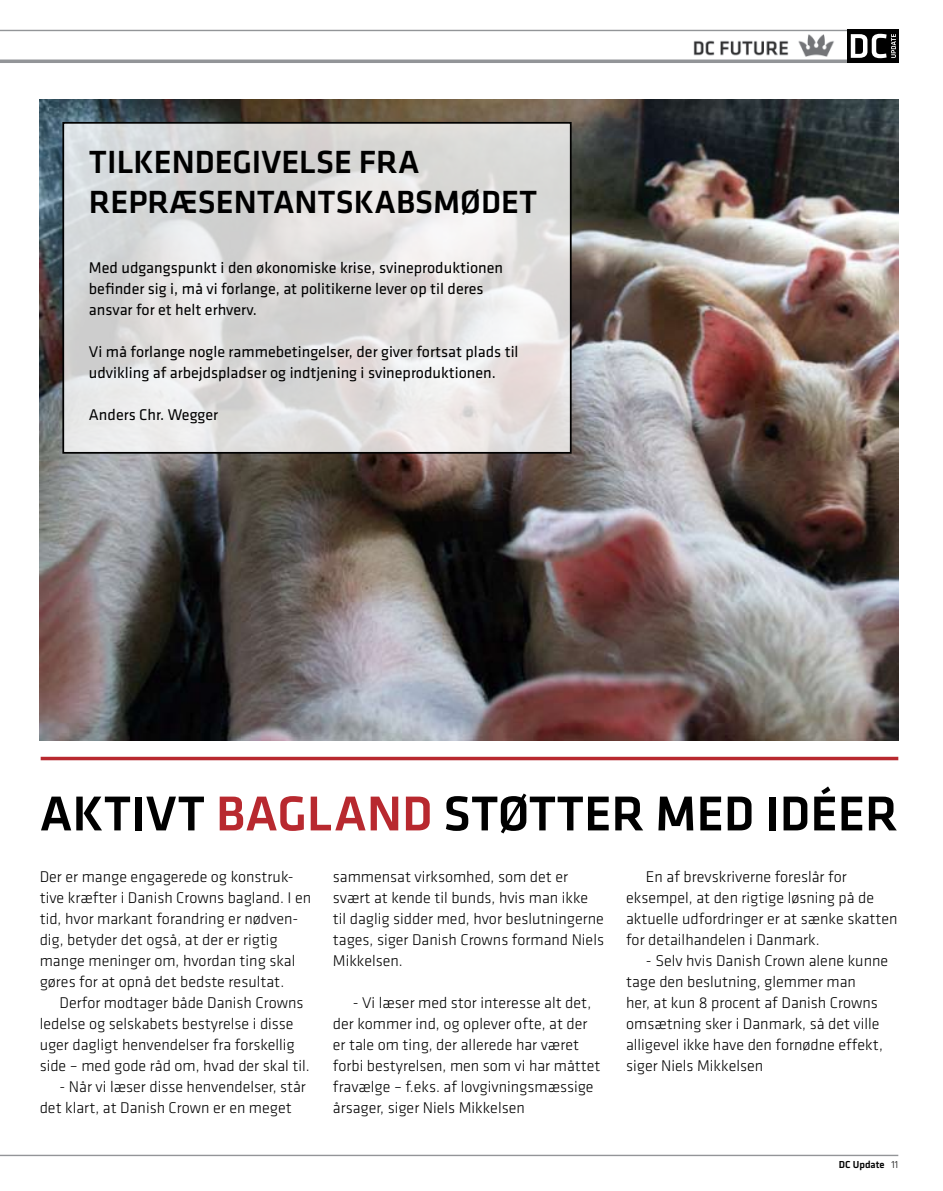
<style>
.page{position:relative;width:943px;height:1191px;background:#fff}
.page>*{position:absolute;margin:0;border:0;box-sizing:border-box;transform-origin:0 0}
.t1{font:500 50.75px "Klavika";color:#000}
.t2{font:500 33.25px/39.9px "Klavika";color:#000}
.t3{font:300 16.1px/21px "Klavika";color:#000}
.t4{font:16.1px/21px "Klavika";color:#000}
.t5{font:500 10.5px "Klavika";color:#000}
.s1{color:#b8292f}
.s2{font-weight:300}
</style>
<div class="page">
<hr style="left:0;top:1154px;width:898px;height:2px;background:#939598">
<hr style="left:0;top:30px;width:898px;height:1px;background:#939598">
<hr style="left:0;top:60px;width:898px;height:3px;background:#939598">
<div style="left:847px;top:30px;width:51px;height:33px;background:#000"></div>
<svg style="left:850px;top:34px;width:46px;height:24px"></svg>
<img style="left:693px;top:34px;width:141px;height:23px">
<img style="left:40px;top:99px;width:858px;height:641px">
<svg style="left:41px;top:756px;width:857px;height:4px;background:#c55257"></svg>
<svg style="left:65px;top:125px;width:503px;height:326px;background:#dfdede"></svg>
<div style="left:62px;top:122px;width:509px;height:332px;border:2px solid #000"></div>
<h2 class="t2" style="left:89px;top:143px;width:327px">TILKENDEGIVELSE FRA<br>REPRÆSENTANTSKABSM</h2>
<h2 class="t2" style="left:460px;top:183px;width:78px">ØDET</h2>
<p class="t4" style="left:89px;top:257px;width:415px">Med udgangspunkt i den økonomiske krise, svineproduktionen befinder sig i, må vi forlange, at politikerne lever op til deres ansvar for et helt erhverv.</p>
<p class="t4" style="left:89px;top:341px;width:431px">Vi må forlange nogle rammebetingelser, der giver fortsat plads til udvikling af arbejdspladser og indtjening i svineproduktionen.</p>
<p class="t4" style="left:89px;top:404px;width:131px">Anders Chr. Wegger</p>
<h1 class="t1" style="left:40px;top:786px;width:859px">AKTIVT <span class="s1">BAGLAND</span> STØTTER MED IDÉER</h1>
<p class="t3" style="left:40px;top:866px;width:273px">Der er mange engagerede og konstruk&shy;tive kræfter i Danish Crowns bagland. I en tid, hvor markant forandring er nødven&shy;dig, betyder det også, at der er rigtig mange meninger om, hvordan ting skal gøres for at opnå det bedste resultat.</p>
<p class="t3" style="left:40px;top:992px;width:271px;text-indent:20px">Derfor modtager både Danish Crowns ledelse og selskabets bestyrelse i disse uger dagligt henvendelser fra forskellig side – med gode råd om, hvad der skal til.</p>
<p class="t3" style="left:40px;top:1076px;width:268px;text-indent:20px">- Når vi læser disse henvendelser, står det klart, at Danish Crown er en meget</p>
<p class="t3" style="left:333px;top:866px;width:272px">sammensat virksomhed, som det er svært at kende til bunds, hvis man ikke til daglig sidder med, hvor beslutningerne tages, siger Danish Crowns formand Niels Mikkelsen.</p>
<p class="t3" style="left:333px;top:992px;width:269px;text-indent:20px">- Vi læser med stor interesse alt det, der kommer ind, og oplever ofte, at der er tale om ting, der allerede har været forbi bestyrelsen, men som vi har måttet fravælge – f.eks. af lovgivningsmæssige årsager, siger Niels Mikkelsen</p>
<p class="t3" style="left:626px;top:866px;width:273px;text-indent:20px">En af brevskriverne foreslår for eksempel, at den rigtige løsning på de aktuelle udfordringer er at sænke skatten for detailhandelen i Danmark.</p>
<p class="t3" style="left:626px;top:950px;width:263px;text-indent:20px">- Selv hvis Danish Crown alene kunne tage den beslutning, glemmer man<br>her, at kun 8 procent af Danish Crowns omsætning sker i Danmark, så det ville alligevel ikke have den fornødne effekt, siger Niels Mikkelsen</p>
<p class="t5" style="left:838px;top:1159px;width:61px">DC UPDATE <span class="s2">11</span></p>
</div>
